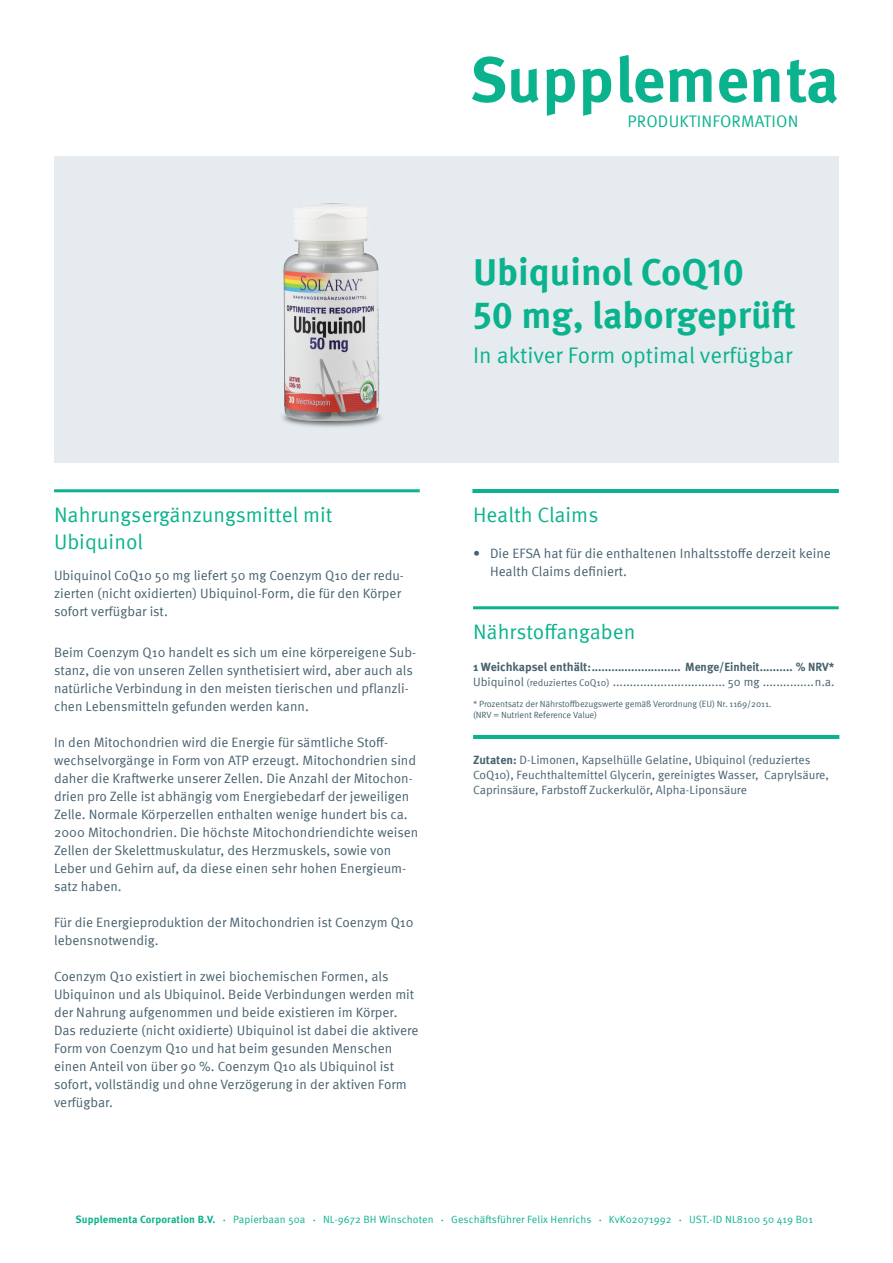
<style>
.page{position:relative;width:893px;height:1263px;background:#fff}
.page>*{position:absolute;margin:0;border:0;box-sizing:border-box;transform-origin:0 0}
.Produkt_Titel{font:700 63.45px "Meta Pro";color:#0ab38d}
.Produkt_Titel-2{font:700 37.5px "Meta Pro";color:#0ab38d}
.Produkt_Subline{font:22.5px "Meta Pro";color:#0ab38d}
.Headline-Grün{font:21px/27px "Meta Pro";color:#0ab38d}
.Headline-Grün-2{font:21px "Meta Pro Norm";color:#0ab38d}
.t1{font:16.65px "Meta Pro";letter-spacing:.01em;color:#0ab38d}
.Fließtext{font:13.5px/18px "Meta Pro";color:#46616e}
.Produkt_Subline-2{font:13.5px/18px "Meta Pro";color:#46616e}
.Fließtext_klein{font:12px/15px "Meta Pro";color:#46616e}
.Nährstoffangaben{font:12px "Meta Pro";color:#46616e}
.Nährstoffangaben-2{font:700 12px "Meta Pro";color:#46616e}
.t2{font:10.5px "Meta Pro";letter-spacing:.01em;color:#0ab38d}
.t3{font:700 10.5px "Meta Pro";letter-spacing:.01em;color:#0ab38d}
.Nährstoffangaben-3{font:9px/10.5px "Meta Pro";letter-spacing:-.01em;color:#46616e}
.s1{font-size:9.75px}
.s2{font-weight:700}
.s3{font-size:4.5px}
</style>
<div class="page">
<div style="left:54px;top:156px;width:785px;height:306px;background:#e6ebef"></div>
<img style="left:282px;top:203px;width:100px;height:224px">
<hr style="left:54px;top:489px;width:366px;height:3px;background:#0ab38d">
<hr style="left:473px;top:606px;width:366px;height:3px;background:#0ab38d">
<hr style="left:472px;top:489px;width:367px;height:3px;background:#0ab38d">
<hr style="left:473px;top:735px;width:366px;height:3px;background:#0ab38d">
<p class="Produkt_Titel" style="left:470px;top:30px;width:371px">Supplementa</p>
<p class="t1" style="left:628px;top:109px;width:172px">PRODUKTINFORMATION</p>
<p class="Produkt_Titel-2" style="left:473px;top:243px;width:273px">Ubiquinol CoQ10</p>
<p class="Produkt_Titel-2" style="left:473px;top:286px;width:324px">50 mg, laborgeprüft</p>
<p class="Produkt_Subline" style="left:473px;top:338px;width:321px">In aktiver Form optimal verfügbar</p>
<p class="Headline-Grün" style="left:54px;top:500px;width:280px">Nahrungsergänzungsmittel mit<br>Ubiquinol</p>
<p class="Produkt_Subline-2" style="left:54px;top:565px;width:351px">Ubiquinol CoQ10 50 mg liefert 50 mg Coenzym Q10 der redu&shy;zierten (nicht oxidierten) Ubiquinol-Form, die für den Körper sofort verfügbar ist.</p>
<p class="Fließtext" style="left:54px;top:642px;width:364px">Beim Coenzym Q10 handelt es sich um eine körpereigene Sub&shy;stanz, die von unseren Zellen synthetisiert wird, aber auch als natürliche Verbindung in den meisten tierischen und pflanzli&shy;chen Lebensmitteln gefunden werden kann.</p>
<p class="Fließtext" style="left:54px;top:732px;width:366px">In den Mitochondrien wird die Energie für sämtliche Stoff&shy;wechselvorgänge in Form von ATP erzeugt. Mitochondrien sind daher die Kraftwerke unserer Zellen. Die Anzahl der Mitochon&shy;drien pro Zelle ist abhängig vom Energiebedarf der jeweiligen Zelle. Normale Körperzellen enthalten wenige hundert bis ca.<br>2000 Mitochondrien. Die höchste Mitochondriendichte weisen Zellen der Skelettmuskulatur, des Herzmuskels, sowie von Leber und Gehirn auf, da diese einen sehr hohen Energieum&shy;satz haben.</p>
<p class="Fließtext" style="left:54px;top:912px;width:361px">Für die Energieproduktion der Mitochondrien ist Coenzym Q10 lebensnotwendig.</p>
<p class="Fließtext" style="left:54px;top:966px;width:366px">Coenzym Q10 existiert in zwei biochemischen Formen, als Ubiquinon und als Ubiquinol. Beide Verbindungen werden mit der Nahrung aufgenommen und beide existieren im Körper.<br>Das reduzierte (nicht oxidierte) Ubiquinol ist dabei die aktivere Form von Coenzym Q10 und hat beim gesunden Menschen einen Anteil von über 90 %. Coenzym Q10 als Ubiquinol ist sofort, vollständig und ohne Verzögerung in der aktiven Form verfügbar.</p>
<p class="Headline-Grün" style="left:473px;top:500px;width:127px">Health Claims</p>
<p class="Fließtext" style="left:490px;top:543px;width:342px;text-indent:-17px">• Die EFSA hat für die enthaltenen Inhaltsstoffe derzeit keine<br>Health Claims definiert.</p>
<p class="Headline-Grün-2" style="left:473px;top:616px;width:164px">Nährstoffangaben</p>
<p class="Nährstoffangaben-2" style="left:473px;top:658px;width:363px">1 Weichkapsel enthält:........................... Menge/Einheit.......... % NRV*</p>
<p class="Nährstoffangaben" style="left:473px;top:673px;width:363px">Ubiquinol <span class="s1">(reduziertes CoQ10)</span> ................................. 50 mg ...............n.a.</p>
<p class="Nährstoffangaben-3" style="left:473px;top:698px;width:300px">* Prozentsatz der Nährstoffbezugswerte gemäß Verordnung (EU) Nr. 1169/2011. (NRV = Nutrient Reference Value)</p>
<p class="Fließtext_klein" style="left:473px;top:752px;width:357px"><span class="s2">Zutaten:</span> D-Limonen, Kapselhülle Gelatine, Ubiquinol (reduziertes<br>CoQ10), Feuchthaltemittel Glycerin, gereinigtes Wasser, Caprylsäure,<br>Caprinsäure, Farbstoff Zuckerkulör, Alpha-Liponsäure</p>
<p class="t3" style="left:76px;top:1211px;width:141px">Supplementa Corporation B.V.</p>
<p class="t2" style="left:223px;top:1211px;width:84px"><span class="s3">•</span> Papierbaan 50a</p>
<p class="t2" style="left:313px;top:1211px;width:122px"><span class="s3">•</span> NL-9672 BH Winschoten</p>
<p class="t2" style="left:441px;top:1211px;width:152px"><span class="s3">•</span> Geschäftsführer Felix Henrichs</p>
<p class="t2" style="left:599px;top:1211px;width:74px"><span class="s3">•</span> KvK02071992</p>
<p class="t2" style="left:679px;top:1211px;width:135px"><span class="s3">•</span> UST.-ID NL8100 50 419 B01</p>
</div>
